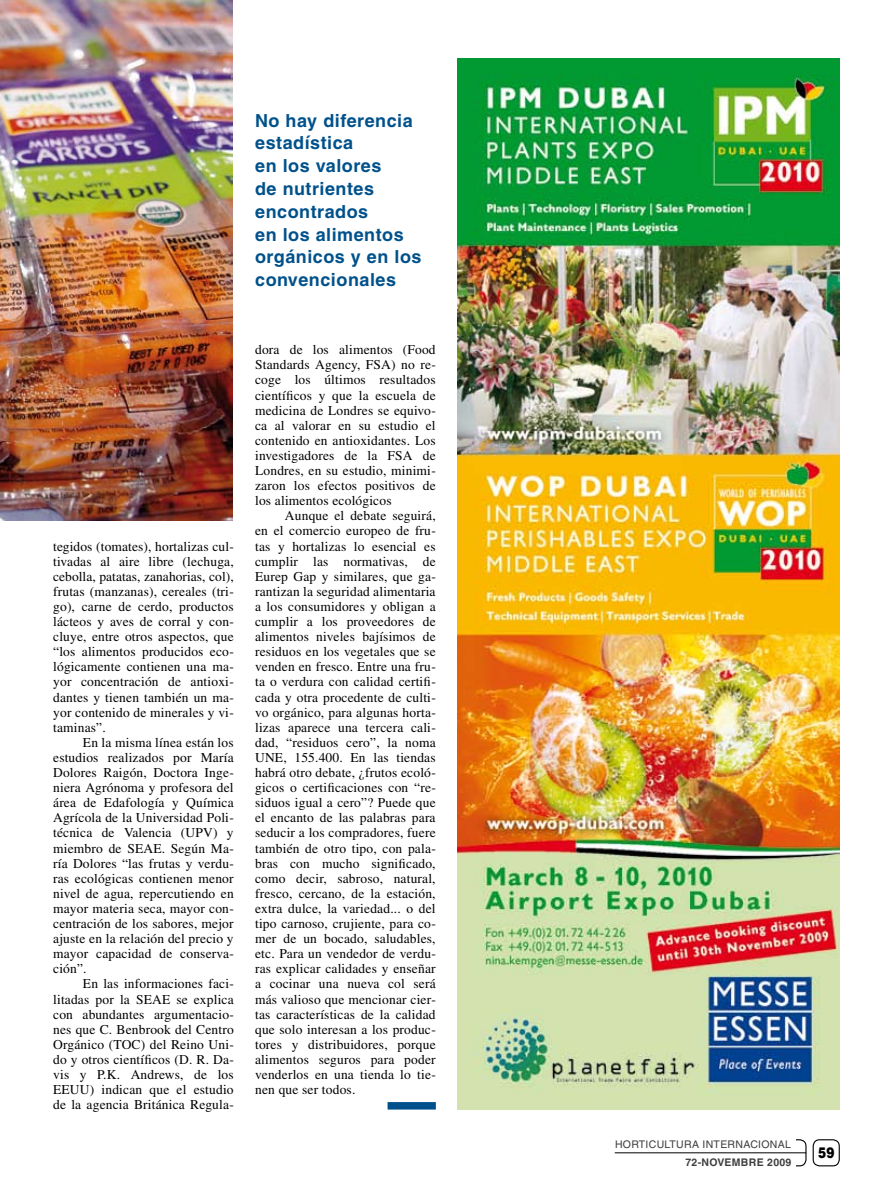
<style>
.page{position:relative;width:893px;height:1191px;background:#fff}
.page>*{position:absolute;margin:0;border:0;box-sizing:border-box;transform-origin:0 0}
.t1{font:700 18px/22.8px "Helvetica";letter-spacing:.03em;color:#00518b}
.t2{font:900 15px "Helvetica";color:#000;scale:.8 1}
.t3{font:13.5px "Times";letter-spacing:.01em;color:#000}
.t4{font:10.5px "Helvetica";letter-spacing:.03em;color:#3e3e40}
.t5{font:700 10.5px "Helvetica";letter-spacing:.03em;color:#3e3e40}
</style>
<div class="page">
<div style="left:813px;top:1139px;width:27px;height:27px;border:1px solid #000;border-radius:6px"></div>
<div style="left:779px;top:1139px;width:27px;height:27px;border:1px solid #000;border-radius:6px"></div>
<div style="left:771px;top:1130px;width:24px;height:43px;background:#fff"></div>
<hr style="left:615px;top:1152px;width:191px;height:1px;background:#000">
<img style="left:0;top:0;width:233px;height:520px">
<div style="left:388px;top:1102px;width:48px;height:7px;background:#00518b"></div>
<img style="left:457px;top:59px;width:383px;height:1050px">
<p class="t1" style="left:255px;top:109px;width:168px">No hay diferencia estadística<br>en los valores<br>de nutrientes encontrados<br>en los alimentos orgánicos y en los convencionales</p>
<p class="t3" style="left:53px;top:538px;width:182px">tegidos (tomates), hortalizas cul-</p>
<p class="t3" style="left:53px;top:553px;width:182px">tivadas al aire libre (lechuga,</p>
<p class="t3" style="left:53px;top:568px;width:182px">cebolla, patatas, zanahorias, col),</p>
<p class="t3" style="left:53px;top:584px;width:182px">frutas (manzanas), cereales (tri-</p>
<p class="t3" style="left:53px;top:599px;width:182px">go), carne de cerdo, productos</p>
<p class="t3" style="left:53px;top:614px;width:182px">lácteos y aves de corral y con-</p>
<p class="t3" style="left:53px;top:629px;width:182px">cluye, entre otros aspectos, que</p>
<p class="t3" style="left:53px;top:644px;width:182px">“los alimentos producidos eco-</p>
<p class="t3" style="left:53px;top:659px;width:182px">lógicamente contienen una ma-</p>
<p class="t3" style="left:53px;top:674px;width:182px">yor concentración de antioxi-</p>
<p class="t3" style="left:53px;top:689px;width:182px">dantes y tienen también un ma-</p>
<p class="t3" style="left:53px;top:704px;width:182px">yor contenido de minerales y vi-</p>
<p class="t3" style="left:53px;top:719px;width:54px">taminas”.</p>
<p class="t3" style="left:83px;top:734px;width:152px">En la misma línea están los</p>
<p class="t3" style="left:53px;top:750px;width:182px">estudios realizados por María</p>
<p class="t3" style="left:53px;top:765px;width:182px">Dolores Raigón, Doctora Inge-</p>
<p class="t3" style="left:53px;top:780px;width:182px">niera Agrónoma y profesora del</p>
<p class="t3" style="left:53px;top:795px;width:182px">área de Edafología y Química</p>
<p class="t3" style="left:53px;top:810px;width:182px">Agrícola de la Universidad Poli-</p>
<p class="t3" style="left:53px;top:825px;width:182px">técnica de Valencia (UPV) y</p>
<p class="t3" style="left:53px;top:840px;width:182px">miembro de SEAE. Según Ma-</p>
<p class="t3" style="left:53px;top:855px;width:182px">ría Dolores “las frutas y verdu-</p>
<p class="t3" style="left:53px;top:870px;width:182px">ras ecológicas contienen menor</p>
<p class="t3" style="left:53px;top:885px;width:182px">nivel de agua, repercutiendo en</p>
<p class="t3" style="left:53px;top:901px;width:182px">mayor materia seca, mayor con-</p>
<p class="t3" style="left:53px;top:916px;width:182px">centración de los sabores, mejor</p>
<p class="t3" style="left:53px;top:931px;width:182px">ajuste en la relación del precio y</p>
<p class="t3" style="left:53px;top:946px;width:182px">mayor capacidad de conserva-</p>
<p class="t3" style="left:53px;top:961px;width:35px">ción”.</p>
<p class="t3" style="left:83px;top:976px;width:152px">En las informaciones faci-</p>
<p class="t3" style="left:53px;top:991px;width:182px">litadas por la SEAE se explica</p>
<p class="t3" style="left:53px;top:1006px;width:182px">con abundantes argumentacio-</p>
<p class="t3" style="left:53px;top:1021px;width:182px">nes que C. Benbrook del Centro</p>
<p class="t3" style="left:53px;top:1036px;width:182px">Orgánico (TOC) del Reino Uni-</p>
<p class="t3" style="left:53px;top:1051px;width:182px">do y otros científicos (D. R. Da-</p>
<p class="t3" style="left:53px;top:1067px;width:182px">vis y P.K. Andrews, de los</p>
<p class="t3" style="left:53px;top:1082px;width:182px">EEUU) indican que el estudio</p>
<p class="t3" style="left:53px;top:1097px;width:182px">de la agencia Británica Regula-</p>
<p class="t3" style="left:255px;top:342px;width:182px">dora de los alimentos (Food</p>
<p class="t3" style="left:255px;top:357px;width:182px">Standards Agency, FSA) no re-</p>
<p class="t3" style="left:255px;top:372px;width:182px">coge los últimos resultados</p>
<p class="t3" style="left:255px;top:387px;width:182px">científicos y que la escuela de</p>
<p class="t3" style="left:255px;top:402px;width:182px">medicina de Londres se equivo-</p>
<p class="t3" style="left:255px;top:418px;width:182px">ca al valorar en su estudio el</p>
<p class="t3" style="left:255px;top:433px;width:182px">contenido en antioxidantes. Los</p>
<p class="t3" style="left:255px;top:448px;width:182px">investigadores de la FSA de</p>
<p class="t3" style="left:255px;top:463px;width:182px">Londres, en su estudio, minimi-</p>
<p class="t3" style="left:255px;top:478px;width:182px">zaron los efectos positivos de</p>
<p class="t3" style="left:255px;top:493px;width:138px">los alimentos ecológicos</p>
<p class="t3" style="left:285px;top:508px;width:152px">Aunque el debate seguirá,</p>
<p class="t3" style="left:255px;top:523px;width:182px">en el comercio europeo de fru-</p>
<p class="t3" style="left:255px;top:538px;width:182px">tas y hortalizas lo esencial es</p>
<p class="t3" style="left:255px;top:553px;width:182px">cumplir las normativas, de</p>
<p class="t3" style="left:255px;top:568px;width:182px">Eurep Gap y similares, que ga-</p>
<p class="t3" style="left:255px;top:584px;width:182px">rantizan la seguridad alimentaria</p>
<p class="t3" style="left:255px;top:599px;width:182px">a los consumidores y obligan a</p>
<p class="t3" style="left:255px;top:614px;width:182px">cumplir a los proveedores de</p>
<p class="t3" style="left:255px;top:629px;width:182px">alimentos niveles bajísimos de</p>
<p class="t3" style="left:255px;top:644px;width:182px">residuos en los vegetales que se</p>
<p class="t3" style="left:255px;top:659px;width:182px">venden en fresco. Entre una fru-</p>
<p class="t3" style="left:255px;top:674px;width:182px">ta o verdura con calidad certifi-</p>
<p class="t3" style="left:255px;top:689px;width:182px">cada y otra procedente de culti-</p>
<p class="t3" style="left:255px;top:704px;width:182px">vo orgánico, para algunas horta-</p>
<p class="t3" style="left:255px;top:719px;width:182px">lizas aparece una tercera cali-</p>
<p class="t3" style="left:255px;top:734px;width:182px">dad, “residuos cero”, la noma</p>
<p class="t3" style="left:255px;top:750px;width:182px">UNE, 155.400. En las tiendas</p>
<p class="t3" style="left:255px;top:765px;width:182px">habrá otro debate, ¿frutos ecoló-</p>
<p class="t3" style="left:255px;top:780px;width:182px">gicos o certificaciones con “re-</p>
<p class="t3" style="left:255px;top:795px;width:182px">siduos igual a cero”? Puede que</p>
<p class="t3" style="left:255px;top:810px;width:182px">el encanto de las palabras para</p>
<p class="t3" style="left:255px;top:825px;width:182px">seducir a los compradores, fuere</p>
<p class="t3" style="left:255px;top:840px;width:182px">también de otro tipo, con pala-</p>
<p class="t3" style="left:255px;top:855px;width:182px">bras con mucho significado,</p>
<p class="t3" style="left:255px;top:870px;width:182px">como decir, sabroso, natural,</p>
<p class="t3" style="left:255px;top:885px;width:182px">fresco, cercano, de la estación,</p>
<p class="t3" style="left:255px;top:900px;width:182px">extra dulce, la variedad... o del</p>
<p class="t3" style="left:255px;top:916px;width:182px">tipo carnoso, crujiente, para co-</p>
<p class="t3" style="left:255px;top:931px;width:182px">mer de un bocado, saludables,</p>
<p class="t3" style="left:255px;top:946px;width:182px">etc. Para un vendedor de verdu-</p>
<p class="t3" style="left:255px;top:961px;width:182px">ras explicar calidades y enseñar</p>
<p class="t3" style="left:255px;top:976px;width:182px">a cocinar una nueva col será</p>
<p class="t3" style="left:255px;top:991px;width:182px">más valioso que mencionar cier-</p>
<p class="t3" style="left:255px;top:1006px;width:182px">tas características de la calidad</p>
<p class="t3" style="left:255px;top:1021px;width:182px">que solo interesan a los produc-</p>
<p class="t3" style="left:255px;top:1036px;width:182px">tores y distribuidores, porque</p>
<p class="t3" style="left:255px;top:1051px;width:182px">alimentos seguros para poder</p>
<p class="t3" style="left:255px;top:1067px;width:182px">venderlos en una tienda lo tie-</p>
<p class="t3" style="left:255px;top:1082px;width:102px">nen que ser todos.</p>
<p class="t4" style="left:615px;top:1137px;width:177px">HORTICULTURA INTERNACIONAL</p>
<p class="t5" style="left:685px;top:1156px;width:107px">72-NOVEMBRE 2009</p>
<p class="t2" style="left:818px;top:1142px;width:22px">59</p>
</div>
